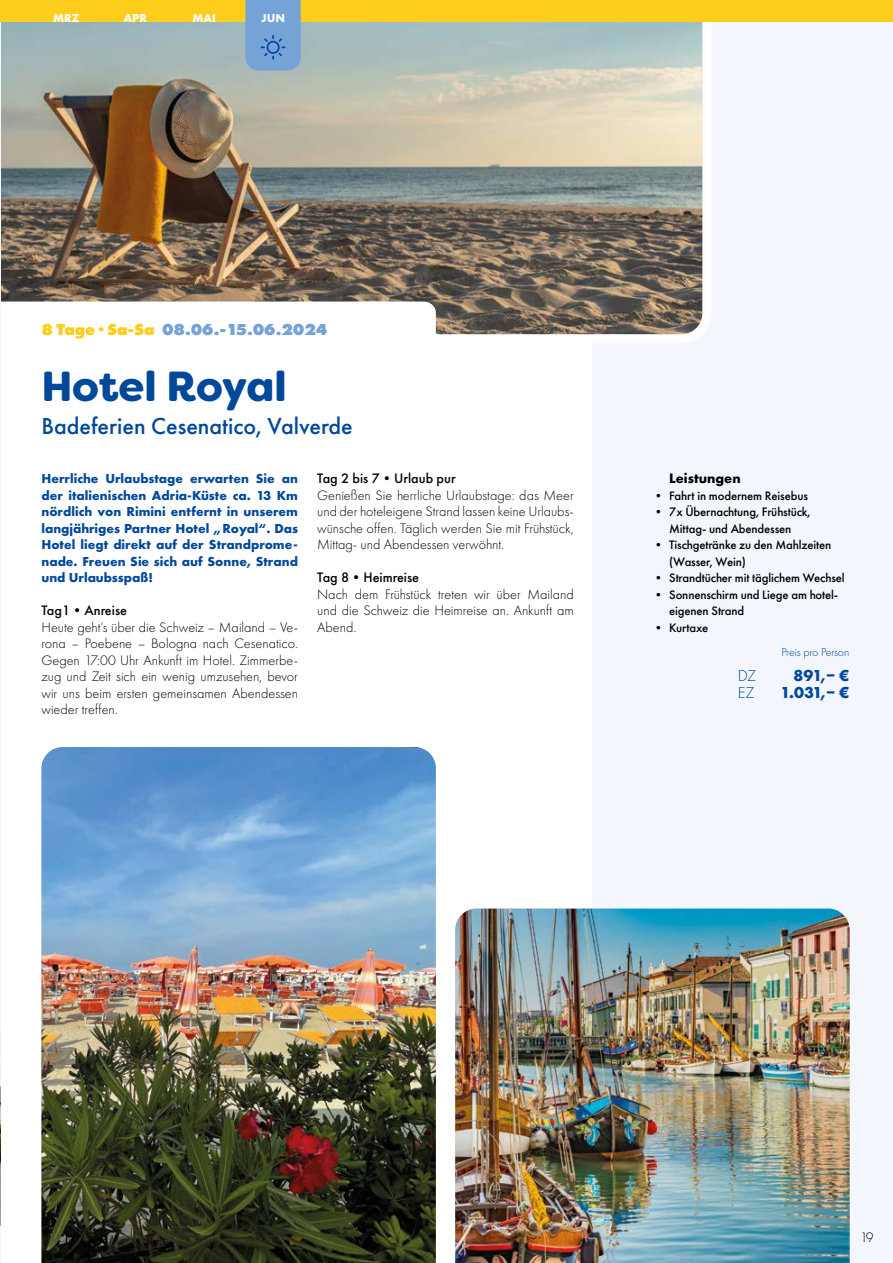
<style>
.page{position:relative;width:893px;height:1263px;background:#fff}
.page>*{position:absolute;margin:0;border:0;box-sizing:border-box;transform-origin:0 0}
.t1{font:900 42px "Filson Soft";letter-spacing:-.005em;color:#00489a}
.t2{font:500 24px "Futura PT";color:#00489a}
.t3{font:800 16.5px "Futura PT";letter-spacing:-.01em;color:#75a2d7}
.t4{font:700 16.5px "Futura PT";letter-spacing:-.03em;color:#00489a}
.t5{font:300 16.5px "Futura PT";color:#00489a}
.t6{font:300 14.25px/16.5px "Futura PT";color:#000;text-align:justify}
.t7{font:500 14.25px "Futura PT";color:#000}
.t8{font:700 14.25px "Futura PT";color:#000}
.t9{font:700 13.5px/16.5px "Futura PT";color:#00489a;text-align:justify}
.t10{font:500 12.75px/16.5px "Futura PT";letter-spacing:-.01em;color:#000}
.t11{font:300 12px "Futura PT";letter-spacing:-.01em;color:#00489a}
.t12{font:700 12px "Futura PT";color:#fff}
.s1{color:#ffcd1c}
</style>
<div class="page">
<div style="left:593px;top:0;width:300px;height:1263px;background:#f3f6fc"></div>
<img style="left:1px;top:22px;width:710px;height:321px">
<svg style="left:1px;top:302px;width:435px;height:41px"></svg>
<img style="left:455px;top:909px;width:395px;height:354px">
<img style="left:41px;top:747px;width:395px;height:516px">
<div style="left:0;top:0;width:893px;height:22px;background:#ffcd1c"></div>
<svg style="left:245px;top:0;width:56px;height:70px;background:#73a0d3"></svg>
<hr style="left:0;top:0;width:1px;height:1263px;background:#f3f6fc">
<svg style="left:0;top:0;width:1px;height:22px"></svg>
<img style="left:0;top:1049px;width:1px;height:176px">
<p class="t12" style="left:53px;top:10px;width:28px">MRZ</p>
<p class="t12" style="left:124px;top:10px;width:25px">APR</p>
<p class="t12" style="left:193px;top:10px;width:25px">MAI</p>
<p class="t12" style="left:261px;top:10px;width:25px">JUN</p>
<p class="t3" style="left:41px;top:318px;width:288px"><span class="s1">8 Tage · Sa-Sa</span> 08.06.-15.06.2024</p>
<h1 class="t1" style="left:41px;top:359px;width:247px">Hotel Royal</h1>
<h2 class="t2" style="left:41px;top:411px;width:313px">Badeferien Cesenatico, Valverde</h2>
<p class="t9" style="left:41px;top:470px;width:258px">Herrliche Urlaubstage erwarten Sie an der italienischen Adria-Küste ca. 13 Km nördlich von Rimini entfernt in unserem langjähriges Partner Hotel „Royal“. Das Hotel liegt direkt auf der Strandprome&shy;nade. Freuen Sie sich auf Sonne, Strand und Urlaubsspaß!</p>
<p class="t7" style="left:41px;top:602px;width:87px">Tag1•Anreise</p>
<p class="t6" style="left:41px;top:619px;width:258px">Heute geht’s über die Schweiz – Mailand – Ve&shy;rona – Poebene – Bologna nach Cesenatico.<br>Gegen 17:00 Uhr Ankunft im Hotel. Zimmerbe&shy;zug und Zeit sich ein wenig umzusehen, bevor wir uns beim ersten gemeinsamen Abendessen wieder treffen.</p>
<p class="t7" style="left:317px;top:470px;width:140px">Tag 2 bis 7•Urlaub pur</p>
<p class="t6" style="left:317px;top:487px;width:258px">Genießen Sie herrliche Urlaubstage: das Meer und der hoteleigene Strand lassen keine Urlaubs&shy;wünsche offen. Täglich werden Sie mit Frühstück, Mittag- und Abendessen verwöhnt.</p>
<p class="t7" style="left:317px;top:569px;width:103px">Tag 8•Heimreise</p>
<p class="t6" style="left:317px;top:586px;width:258px">Nach dem Frühstück treten wir über Mailand und die Schweiz die Heimreise an. Ankunft am Abend.</p>
<p class="t8" style="left:669px;top:469px;width:73px">Leistungen</p>
<p class="t10" style="left:652px;top:487px;width:157px">• Fahrt in modernem Reisebus</p>
<p class="t10" style="left:652px;top:504px;width:160px;text-align:center">• 7x Übernachtung, Frühstück,<br>Mittag- und Abendessen</p>
<p class="t10" style="left:669px;top:537px;width:164px;text-indent:-17px">• Tischgetränke zu den Mahlzeiten (Wasser, Wein)</p>
<p class="t10" style="left:652px;top:570px;width:194px">• Strandtücher mit täglichem Wechsel</p>
<p class="t10" style="left:669px;top:586px;width:171px;text-indent:-17px">• Sonnenschirm und Liege am hotel&shy;eigenen Strand</p>
<p class="t10" style="left:652px;top:619px;width:58px">• Kurtaxe</p>
<p class="t11" style="left:781px;top:645px;width:70px">Preis pro Person</p>
<p class="t5" style="left:738px;top:666px;width:20px">DZ</p>
<p class="t4" style="left:794px;top:665px;width:57px">891,‒ €</p>
<p class="t5" style="left:738px;top:683px;width:18px">EZ</p>
<p class="t4" style="left:780px;top:681px;width:71px">1.031,‒ €</p>
<p class="t6" style="left:860px;top:1229px;width:15px">19</p>
</div>
